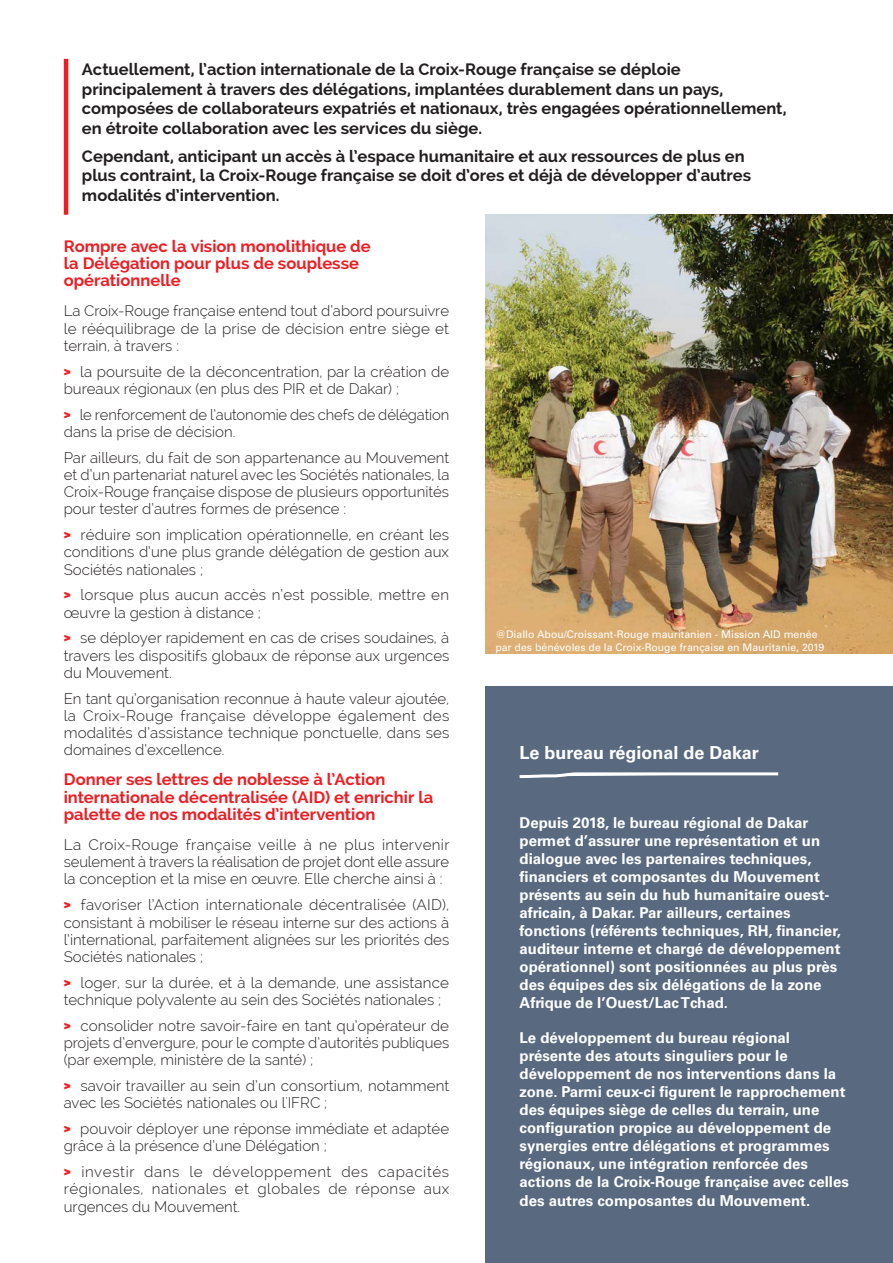
<style>
.page{position:relative;width:893px;height:1263px;background:#fff}
.page>*{position:absolute;margin:0;border:0;box-sizing:border-box;transform-origin:0 0}
.t1{font:700 18px "Univers LT Std";color:#fff}
.titres_niveau_3{font:700 16.5px/19.5px "Raleway";color:#231f20}
.titres_niveau_3-2{font:700 16.5px/17.2px "Raleway";color:#ee1d23}
.t2{font:300 15px/17.2px "Raleway";color:#231f20;text-align:justify}
.t3{font:700 15px/18px "Univers LT Std";color:#fff}
.t4{font:10.5px/12.6px "Univers LT Std";color:#fff}
.s1{font-family:"Galano Grotesque";font-weight:700;color:#ee1d23}
</style>
<div class="page">
<hr style="left:64px;top:59px;width:4px;height:156px;background:#ee1d23">
<img style="left:486px;top:215px;width:407px;height:439px">
<div style="left:486px;top:686px;width:407px;height:577px;background:#586980"></div>
<svg style="left:519px;top:772px;width:260px;height:7px"></svg>
<p class="titres_niveau_3" style="left:82px;top:60px;width:706px">Actuellement, l’action internationale de la Croix-Rouge française se déploie principalement à travers des délégations, implantées durablement dans un pays, composées de collaborateurs expatriés et nationaux, très engagées opérationnellement, en étroite collaboration avec les services du siège.</p>
<p class="titres_niveau_3" style="left:82px;top:146px;width:671px">Cependant, anticipant un accès à l’espace humanitaire et aux ressources de plus en plus contraint, la Croix-Rouge française se doit d’ores et déjà de développer d’autres modalités d’intervention.</p>
<p class="titres_niveau_3-2" style="left:64px;top:237px;width:308px">Rompre avec la vision monolithique de la Délégation pour plus de souplesse opérationnelle</p>
<p class="t2" style="left:64px;top:302px;width:387px">La Croix-Rouge française entend tout d’abord poursuivre le rééquilibrage de la prise de décision entre siège et terrain, à travers :</p>
<p class="t2" style="left:64px;top:363px;width:387px"><span class="s1">&gt;</span> la poursuite de la déconcentration, par la création de bureaux régionaux (en plus des PIR et de Dakar) ;</p>
<p class="t2" style="left:64px;top:406px;width:387px"><span class="s1">&gt;</span> le renforcement de l’autonomie des chefs de délégation dans la prise de décision.</p>
<p class="t2" style="left:64px;top:449px;width:387px">Par ailleurs, du fait de son appartenance au Mouvement et d’un partenariat naturel avec les Sociétés nationales, la Croix-Rouge française dispose de plusieurs opportunités pour tester d’autres formes de présence :</p>
<p class="t2" style="left:64px;top:526px;width:387px"><span class="s1">&gt;</span> réduire son implication opérationnelle, en créant les conditions d’une plus grande délégation de gestion aux Sociétés nationales ;</p>
<p class="t2" style="left:64px;top:586px;width:387px"><span class="s1">&gt;</span> lorsque plus aucun accès n’est possible, mettre en œuvre la gestion à distance ;</p>
<p class="t2" style="left:64px;top:629px;width:387px"><span class="s1">&gt;</span> se déployer rapidement en cas de crises soudaines, à travers les dispositifs globaux de réponse aux urgences du Mouvement.</p>
<p class="t2" style="left:64px;top:690px;width:387px">En tant qu’organisation reconnue à haute valeur ajoutée, la Croix-Rouge française développe également des modalités d’assistance technique ponctuelle, dans ses domaines d’excellence.</p>
<p class="titres_niveau_3-2" style="left:64px;top:771px;width:371px">Donner ses lettres de noblesse à l’Action internationale décentralisée (AID) et enrichir la palette de nos modalités d’intervention</p>
<p class="t2" style="left:64px;top:836px;width:387px">La Croix-Rouge française veille à ne plus intervenir seulement à travers la réalisation de projet dont elle assure la conception et la mise en œuvre. Elle cherche ainsi à :</p>
<p class="t2" style="left:64px;top:896px;width:387px"><span class="s1">&gt;</span> favoriser l’Action internationale décentralisée (AID), consistant à mobiliser le réseau interne sur des actions à l’international, parfaitement alignées sur les priorités des Sociétés nationales ;</p>
<p class="t2" style="left:64px;top:974px;width:387px"><span class="s1">&gt;</span> loger, sur la durée, et à la demande, une assistance technique polyvalente au sein des Sociétés nationales ;</p>
<p class="t2" style="left:64px;top:1017px;width:387px"><span class="s1">&gt;</span> consolider notre savoir-faire en tant qu’opérateur de projets d’envergure, pour le compte d’autorités publiques (par exemple, ministère de la santé) ;</p>
<p class="t2" style="left:64px;top:1077px;width:387px"><span class="s1">&gt;</span> savoir travailler au sein d’un consortium, notamment avec les Sociétés nationales ou l'IFRC ;</p>
<p class="t2" style="left:64px;top:1120px;width:387px"><span class="s1">&gt;</span> pouvoir déployer une réponse immédiate et adaptée grâce à la présence d’une Délégation ;</p>
<p class="t2" style="left:64px;top:1163px;width:387px"><span class="s1">&gt;</span> investir dans le développement des capacités régionales, nationales et globales de réponse aux urgences du Mouvement.</p>
<p class="t4" style="left:495px;top:628px;width:330px">@Diallo Abou/Croissant-Rouge mauritanien - Mission AID menée par des bénévoles de la Croix-Rouge française en Mauritanie, 2019</p>
<p class="t1" style="left:520px;top:742px;width:241px">Le bureau régional de Dakar</p>
<p class="t3" style="left:520px;top:814px;width:323px">Depuis 2018, le bureau régional de Dakar permet d’assurer une représentation et un dialogue avec les partenaires techniques, financiers et composantes du Mouvement présents au sein du hub humanitaire ouest&shy;africain, à Dakar. Par ailleurs, certaines fonctions (référents techniques, RH, financier, auditeur interne et chargé de développement opérationnel) sont positionnées au plus près des équipes des six délégations de la zone Afrique de l’Ouest/Lac Tchad.</p>
<p class="t3" style="left:520px;top:1029px;width:331px">Le développement du bureau régional présente des atouts singuliers pour le développement de nos interventions dans la zone. Parmi ceux-ci figurent le rapprochement des équipes siège de celles du terrain, une configuration propice au développement de synergies entre délégations et programmes régionaux, une intégration renforcée des actions de la Croix-Rouge française avec celles</p>
<p class="t3" style="left:520px;top:1192px;width:292px">des autres composantes du Mouvement.</p>
</div>
